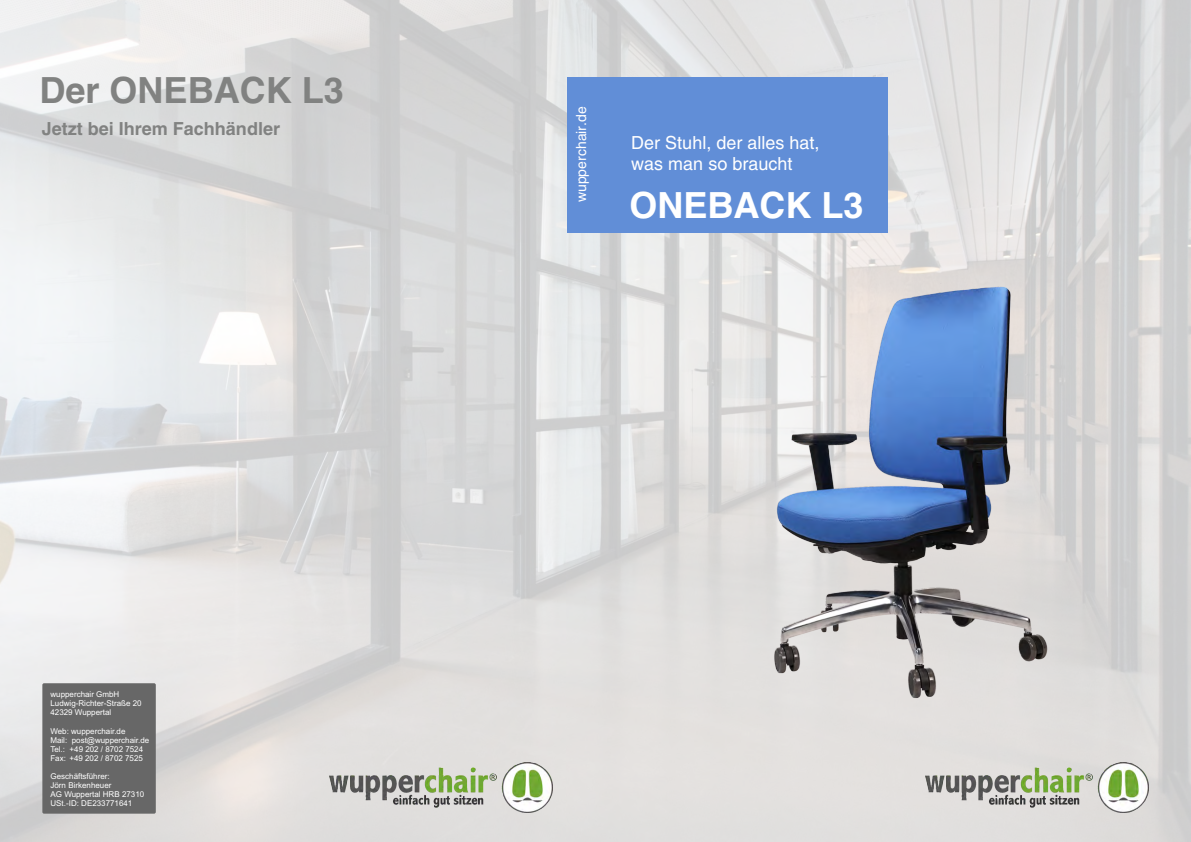
<style>
.page{position:relative;width:1191px;height:842px;background:#fff}
.page>*{position:absolute;margin:0;border:0;box-sizing:border-box;transform-origin:0 0}
.t1{font:700 36px "Helvetica";color:#818281}
.t2{font:700 36px "Helvetica";color:#fff}
.t3{font:18px/20.8px "Helvetica";color:#fff}
.t4{font:700 18px "Helvetica";color:#818281}
.t5{font:14px "Helvetica";color:#fff}
.t6{font:8px/8.9px "Arial";color:#fff}
</style>
<div class="page">
<img style="left:0;top:0;width:1191px;height:842px">
<div style="left:567px;top:77px;width:320px;height:155px;background:#618ed7"></div>
<img style="left:330px;top:762px;width:223px;height:51px">
<img style="left:925px;top:762px;width:223px;height:51px">
<div style="left:42px;top:683px;width:114px;height:131px;background:#676767;border-radius:2px"></div>
<img style="left:727px;top:275px;width:341px;height:453px">
<h1 class="t1" style="left:40px;top:77px;width:306px">Der ONEBACK L3</h1>
<h2 class="t4" style="left:42px;top:122px;width:240px">Jetzt bei Ihrem Fachhändler</h2>
<p class="t6" style="left:50px;top:690px;width:93px">wupperchair GmbH<br>Ludwig-Richter-Straße 20<br>42329 Wuppertal</p>
<p class="t6" style="left:50px;top:728px;width:100px">Web: wupperchair.de<br>Mail: post@wupperchair.de<br>Tel.: +49 202 / 8702 7524<br>Fax: +49 202 / 8702 7525</p>
<p class="t6" style="left:51px;top:772px;width:95px">Geschäftsführer:<br>Jörn Birkenheuer<br>AG Wuppertal HRB 27310<br>USt.-ID: DE233771641</p>
<h3 class="t5" style="left:576px;top:202px;width:97px;rotate:-90deg">wupperchair.de</h3>
<h2 class="t3" style="left:631px;top:134px;width:190px">Der Stuhl, der alles hat, was man so braucht</h2>
<h1 class="t2" style="left:629px;top:191px;width:235px">ONEBACK L3</h1>
</div>
